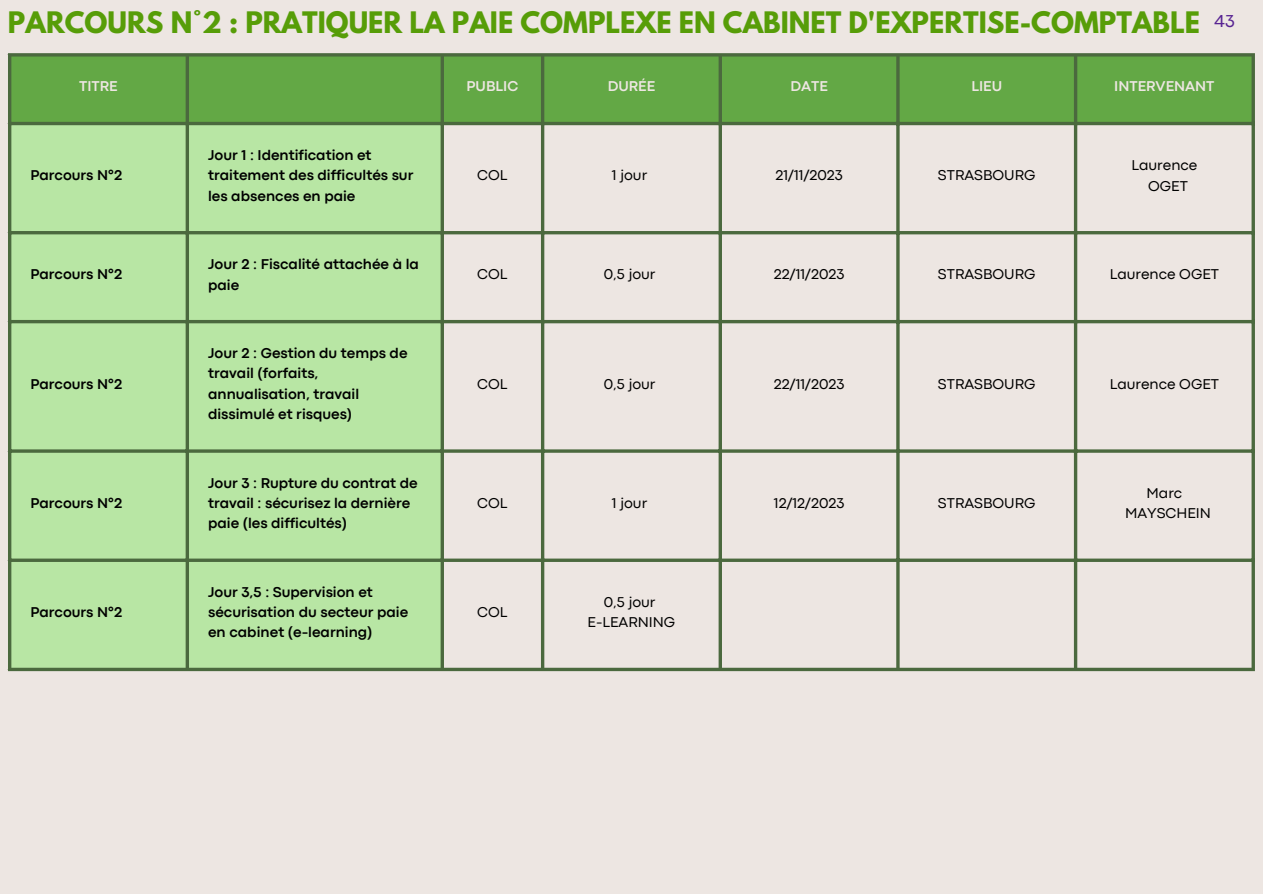
<style>
.page{position:relative;width:1263px;height:894px;background:#fff}
.page>*{position:absolute;margin:0;border:0;box-sizing:border-box;transform-origin:0 0}
.t1{font:700 26.25px "League Spartan";color:#579d08}
.t2{font:18px "Codec Pro";color:#582492}
.t3{font:700 14.85px/20.2px "Codec Pro";color:#000}
.t4{font:14.85px "Codec Pro";color:#000}
.t5{font:700 14.85px "Codec Pro";color:#ede6e2}
</style>
<div class="page">
<div style="left:0;top:0;width:1263px;height:893px;background:#ede6e2"></div>
<div style="left:11px;top:57px;width:1240px;height:65px;background:#63a845"></div>
<div style="left:11px;top:125px;width:430px;height:542px;background:#b8e6a4"></div>
<hr style="left:8px;top:57px;width:3px;height:610px;background:#4b693e">
<hr style="left:186px;top:57px;width:3px;height:610px;background:#4b693e">
<hr style="left:441px;top:57px;width:3px;height:610px;background:#4b693e">
<hr style="left:541px;top:57px;width:3px;height:610px;background:#4b693e">
<hr style="left:719px;top:57px;width:3px;height:610px;background:#4b693e">
<svg style="left:896px;top:57px;width:4px;height:610px;background:#617b54"></svg>
<hr style="left:1074px;top:57px;width:3px;height:610px;background:#4b693e">
<svg style="left:1251px;top:57px;width:4px;height:610px;background:#617a54"></svg>
<svg style="left:8px;top:53px;width:1247px;height:4px;background:#547545"></svg>
<hr style="left:8px;top:122px;width:1247px;height:3px;background:#4b693e">
<hr style="left:8px;top:231px;width:1247px;height:3px;background:#4b693e">
<hr style="left:8px;top:320px;width:1247px;height:3px;background:#4b693e">
<hr style="left:8px;top:449px;width:1247px;height:3px;background:#4b693e">
<hr style="left:8px;top:558px;width:1247px;height:3px;background:#4b693e">
<svg style="left:8px;top:667px;width:1247px;height:4px;background:#657f58"></svg>
<p class="t1" style="left:8px;top:10px;width:1193px">PARCOURS N°2 : PRATIQUER LA PAIE COMPLEXE EN CABINET D'EXPERTISE-COMPTABLE</p>
<p class="t2" style="left:1215px;top:15px;width:21px">43</p>
<p class="t5" style="left:79px;top:81px;width:40px">TITRE</p>
<p class="t5" style="left:467px;top:81px;width:53px">PUBLIC</p>
<p class="t5" style="left:608px;top:81px;width:49px">DURÉE</p>
<p class="t5" style="left:790px;top:81px;width:39px">DATE</p>
<p class="t5" style="left:971px;top:81px;width:32px">LIEU</p>
<p class="t5" style="left:1114px;top:81px;width:102px">INTERVENANT</p>
<p class="t3" style="left:30px;top:166px;width:93px">Parcours N°2</p>
<p class="t3" style="left:208px;top:146px;width:207px">Jour 1 : Identification et traitement des difficultés sur les absences en paie</p>
<p class="t4" style="left:477px;top:170px;width:32px">COL</p>
<p class="t4" style="left:612px;top:170px;width:37px">1 jour</p>
<p class="t4" style="left:775px;top:170px;width:69px">21/11/2023</p>
<p class="t4" style="left:938px;top:170px;width:99px">STRASBOURG</p>
<p class="t4" style="left:1131px;top:160px;width:67px">Laurence</p>
<p class="t4" style="left:1148px;top:180px;width:41px">OGET</p>
<p class="t3" style="left:30px;top:265px;width:93px">Parcours N°2</p>
<p class="t3" style="left:208px;top:255px;width:212px">Jour 2 : Fiscalité attachée à la paie</p>
<p class="t4" style="left:477px;top:269px;width:32px">COL</p>
<p class="t4" style="left:604px;top:269px;width:53px">0,5 jour</p>
<p class="t4" style="left:774px;top:269px;width:72px">22/11/2023</p>
<p class="t4" style="left:938px;top:269px;width:99px">STRASBOURG</p>
<p class="t4" style="left:1110px;top:269px;width:111px">Laurence OGET</p>
<p class="t3" style="left:30px;top:374px;width:93px">Parcours N°2</p>
<p class="t3" style="left:208px;top:344px;width:201px">Jour 2 : Gestion du temps de travail (forfaits, annualisation, travail dissimulé et risques)</p>
<p class="t4" style="left:477px;top:378px;width:32px">COL</p>
<p class="t4" style="left:604px;top:378px;width:53px">0,5 jour</p>
<p class="t4" style="left:774px;top:378px;width:72px">22/11/2023</p>
<p class="t4" style="left:938px;top:378px;width:99px">STRASBOURG</p>
<p class="t4" style="left:1110px;top:378px;width:111px">Laurence OGET</p>
<p class="t3" style="left:30px;top:494px;width:93px">Parcours N°2</p>
<p class="t3" style="left:208px;top:473px;width:211px">Jour 3 : Rupture du contrat de travail : sécurisez la dernière paie (les difficultés)</p>
<p class="t4" style="left:477px;top:497px;width:32px">COL</p>
<p class="t4" style="left:612px;top:497px;width:37px">1 jour</p>
<p class="t4" style="left:774px;top:497px;width:72px">12/12/2023</p>
<p class="t4" style="left:938px;top:497px;width:99px">STRASBOURG</p>
<p class="t4" style="left:1146px;top:487px;width:37px">Marc</p>
<p class="t4" style="left:1125px;top:507px;width:87px">MAYSCHEIN</p>
<p class="t3" style="left:30px;top:603px;width:93px">Parcours N°2</p>
<p class="t3" style="left:208px;top:582px;width:202px">Jour 3,5 : Supervision et sécurisation du secteur paie en cabinet (e-learning)</p>
<p class="t4" style="left:477px;top:606px;width:32px">COL</p>
<p class="t4" style="left:604px;top:596px;width:53px">0,5 jour</p>
<p class="t4" style="left:587px;top:617px;width:89px">E-LEARNING</p>
</div>
